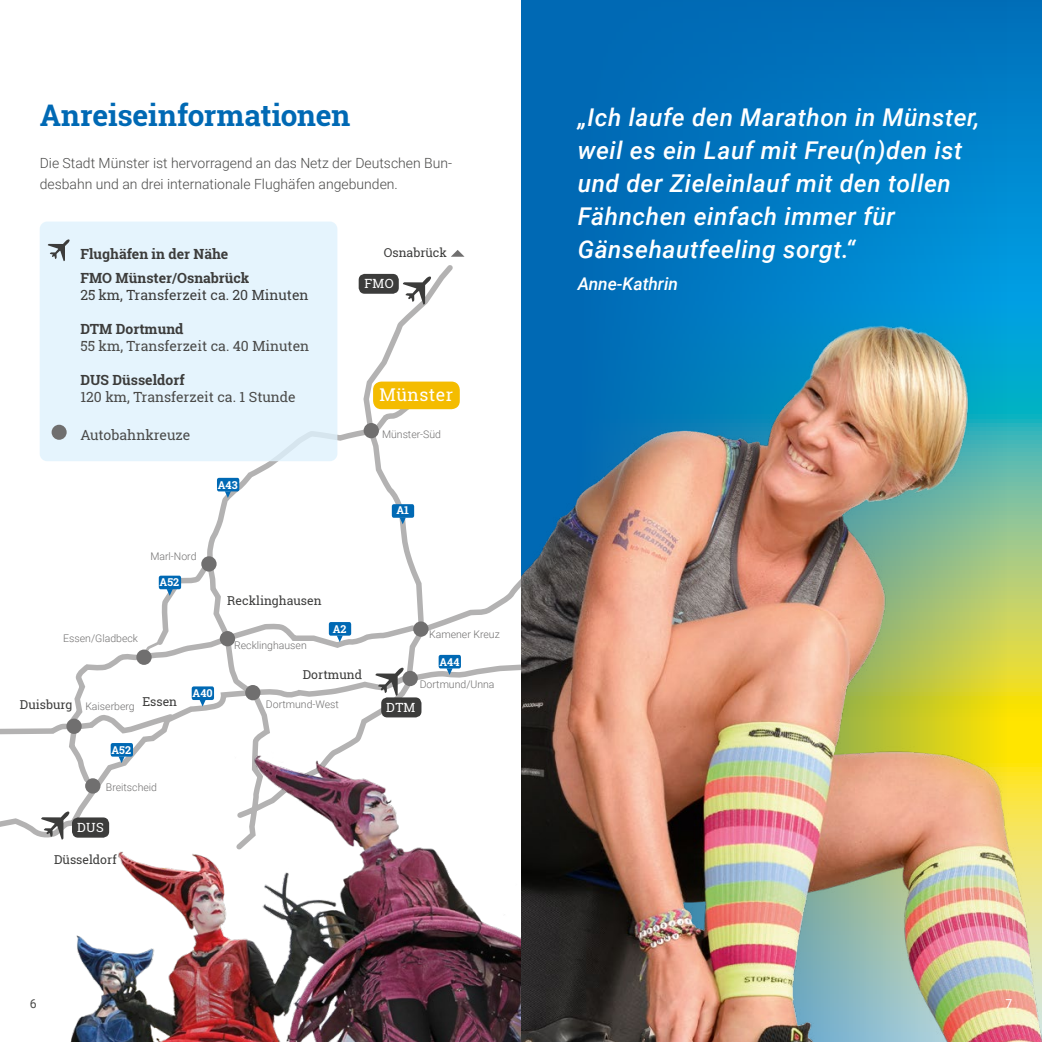
<style>
.page{position:relative;width:1042px;height:1042px;background:#fff}
.page>*{position:absolute;margin:0;border:0;box-sizing:border-box;transform-origin:0 0}
.t1{font:700 29.75px "Roboto Slab";letter-spacing:-.005em;color:#0069b4}
.t2{font:italic 500 24.5px/33.1px "Roboto";letter-spacing:.025em;color:#fff}
.t3{font:17.68px "Roboto Slab";letter-spacing:.025em;color:#fff}
.t4{font:italic 500 17.5px "Roboto";color:#fff}
.t5{font:300 14px/21px "Roboto";color:#4a4a49}
.t6{font:14px "Roboto Slab";color:#4a4a49}
.t7{font:700 14px/23.8px "Roboto Slab";color:#3c3c3b}
.t8{font:14px "Roboto Slab";color:#3c3c3b}
.t9{font:12.6px "Roboto Slab";letter-spacing:.025em;color:#fff}
.t10{font:12.25px "Roboto Slab";color:#3c3c3b}
.t11{font:12.25px "Roboto";color:#fff}
.t12{font:12.25px "Roboto";color:#4a4a49}
.t13{font:700 10.85px "Roboto Slab";color:#fff}
.t14{font:300 10.5px "Roboto";color:#706f6f}
</style>
<div class="page">
<div style="left:521px;top:0;width:521px;height:1042px;background:#0069b4"></div>
<div style="left:578px;top:0;width:464px;height:1042px;background:linear-gradient(to right,#0069b4,#0080c8)"></div>
<img style="left:521px;top:195px;width:521px;height:847px">
<svg style="left:0;top:260px;width:521px;height:480px"></svg>
<svg style="left:403px;top:276px;width:29px;height:29px"></svg>
<svg style="left:375px;top:667px;width:29px;height:29px"></svg>
<div style="left:392px;top:504px;width:22px;height:14px;background:#0069b4;border-radius:2px"></div>
<svg style="left:400px;top:517px;width:6px;height:7px"></svg>
<div style="left:329px;top:622px;width:22px;height:13px;background:#0069b4;border-radius:2px"></div>
<svg style="left:337px;top:635px;width:6px;height:7px"></svg>
<div style="left:192px;top:686px;width:22px;height:14px;background:#0069b4;border-radius:2px"></div>
<svg style="left:200px;top:700px;width:6px;height:6px"></svg>
<div style="left:439px;top:655px;width:22px;height:13px;background:#0069b4;border-radius:2px"></div>
<svg style="left:446px;top:668px;width:6px;height:7px"></svg>
<svg style="left:142px;top:556px;width:73px;height:102px"></svg>
<div style="left:217px;top:478px;width:22px;height:13px;background:#0069b4;border-radius:2px"></div>
<svg style="left:225px;top:491px;width:6px;height:7px"></svg>
<div style="left:359px;top:274px;width:40px;height:20px;background:#3c3c3b;border-radius:6px"></div>
<div style="left:373px;top:381px;width:87px;height:28px;background:#f4bc00;border-radius:8px"></div>
<div style="left:381px;top:697px;width:40px;height:20px;background:#3c3c3b;border-radius:6px"></div>
<div style="left:136px;top:649px;width:16px;height:16px;background:#706f6f;border-radius:50%"></div>
<div style="left:66px;top:718px;width:16px;height:16px;background:#706f6f;border-radius:50%"></div>
<div style="left:245px;top:685px;width:15px;height:15px;background:#706f6f;border-radius:50%"></div>
<div style="left:402px;top:671px;width:16px;height:15px;background:#706f6f;border-radius:50%"></div>
<div style="left:413px;top:621px;width:15px;height:16px;background:#706f6f;border-radius:50%"></div>
<div style="left:364px;top:423px;width:15px;height:15px;background:#706f6f;border-radius:50%"></div>
<div style="left:220px;top:631px;width:15px;height:15px;background:#706f6f;border-radius:50%"></div>
<div style="left:201px;top:556px;width:16px;height:15px;background:#706f6f;border-radius:50%"></div>
<svg style="left:451px;top:250px;width:13px;height:7px"></svg>
<div style="left:40px;top:221px;width:297px;height:240px;background:#dff2fd;border-radius:7px"></div>
<svg style="left:48px;top:239px;width:22px;height:22px"></svg>
<div style="left:52px;top:425px;width:15px;height:15px;background:#706f6f;border-radius:50%"></div>
<img style="left:0;top:740px;width:521px;height:302px">
<p class="t1" style="left:40px;top:95px;width:312px">Anreiseinformationen</p>
<p class="t5" style="left:40px;top:152px;width:414px">Die Stadt Münster ist hervorragend an das Netz der Deutschen Bun&shy;desbahn und an drei internationale Flughäfen angebunden.</p>
<p class="t7" style="left:80px;top:242px;width:170px">Flughäfen in der Nähe<br>FMO Münster/Osnabrück</p>
<p class="t8" style="left:80px;top:285px;width:230px">25 km, Transferzeit ca. 20 Minuten</p>
<p class="t7" style="left:80px;top:317px;width:105px">DTM Dortmund</p>
<p class="t6" style="left:80px;top:336px;width:230px">55 km, Transferzeit ca. 40 Minuten</p>
<p class="t7" style="left:80px;top:368px;width:106px">DUS Düsseldorf</p>
<p class="t6" style="left:80px;top:387px;width:217px">120 km, Transferzeit ca. 1 Stunde</p>
<p class="t6" style="left:80px;top:425px;width:112px">Autobahnkreuze</p>
<p class="t13" style="left:218px;top:477px;width:21px">A43</p>
<p class="t14" style="left:150px;top:549px;width:48px">Marl-Nord</p>
<p class="t13" style="left:160px;top:575px;width:21px">A52</p>
<p class="t14" style="left:63px;top:630px;width:76px">Essen/Gladbeck</p>
<p class="t10" style="left:227px;top:592px;width:96px">Recklinghausen</p>
<p class="t14" style="left:234px;top:638px;width:74px">Recklinghausen</p>
<p class="t13" style="left:333px;top:621px;width:15px">A2</p>
<p class="t10" style="left:384px;top:244px;width:65px">Osnabrück</p>
<p class="t9" style="left:364px;top:275px;width:31px">FMO</p>
<p class="t3" style="left:379px;top:383px;width:75px">Münster</p>
<p class="t14" style="left:382px;top:427px;width:61px">Münster-Süd</p>
<p class="t13" style="left:396px;top:503px;width:14px">A1</p>
<p class="t14" style="left:429px;top:627px;width:72px">Kamener Kreuz</p>
<p class="t13" style="left:439px;top:654px;width:21px">A44</p>
<p class="t10" style="left:20px;top:696px;width:54px">Duisburg</p>
<p class="t10" style="left:142px;top:693px;width:36px">Essen</p>
<p class="t14" style="left:85px;top:698px;width:51px">Kaiserberg</p>
<p class="t13" style="left:111px;top:742px;width:21px">A52</p>
<p class="t14" style="left:106px;top:779px;width:53px">Breitscheid</p>
<p class="t9" style="left:77px;top:819px;width:28px">DUS</p>
<p class="t10" style="left:54px;top:851px;width:64px">Düsseldorf</p>
<p class="t13" style="left:193px;top:686px;width:22px">A40</p>
<p class="t12" style="left:30px;top:995px;width:8px">6</p>
<p class="t10" style="left:303px;top:666px;width:61px">Dortmund</p>
<p class="t14" style="left:266px;top:697px;width:74px">Dortmund-West</p>
<p class="t14" style="left:420px;top:677px;width:76px">Dortmund/Unna</p>
<p class="t9" style="left:386px;top:698px;width:31px">DTM</p>
<p class="t2" style="left:578px;top:100px;width:403px">„Ich laufe den Marathon in Münster, weil es ein Lauf mit Freu(n)den ist und der Zieleinlauf mit den tollen<br>Fähnchen einfach immer für<br>Gänsehautfeeling sorgt.“</p>
<p class="t4" style="left:578px;top:271px;width:102px">Anne-Kathrin</p>
<p class="t11" style="left:1005px;top:995px;width:8px">7</p>
</div>
